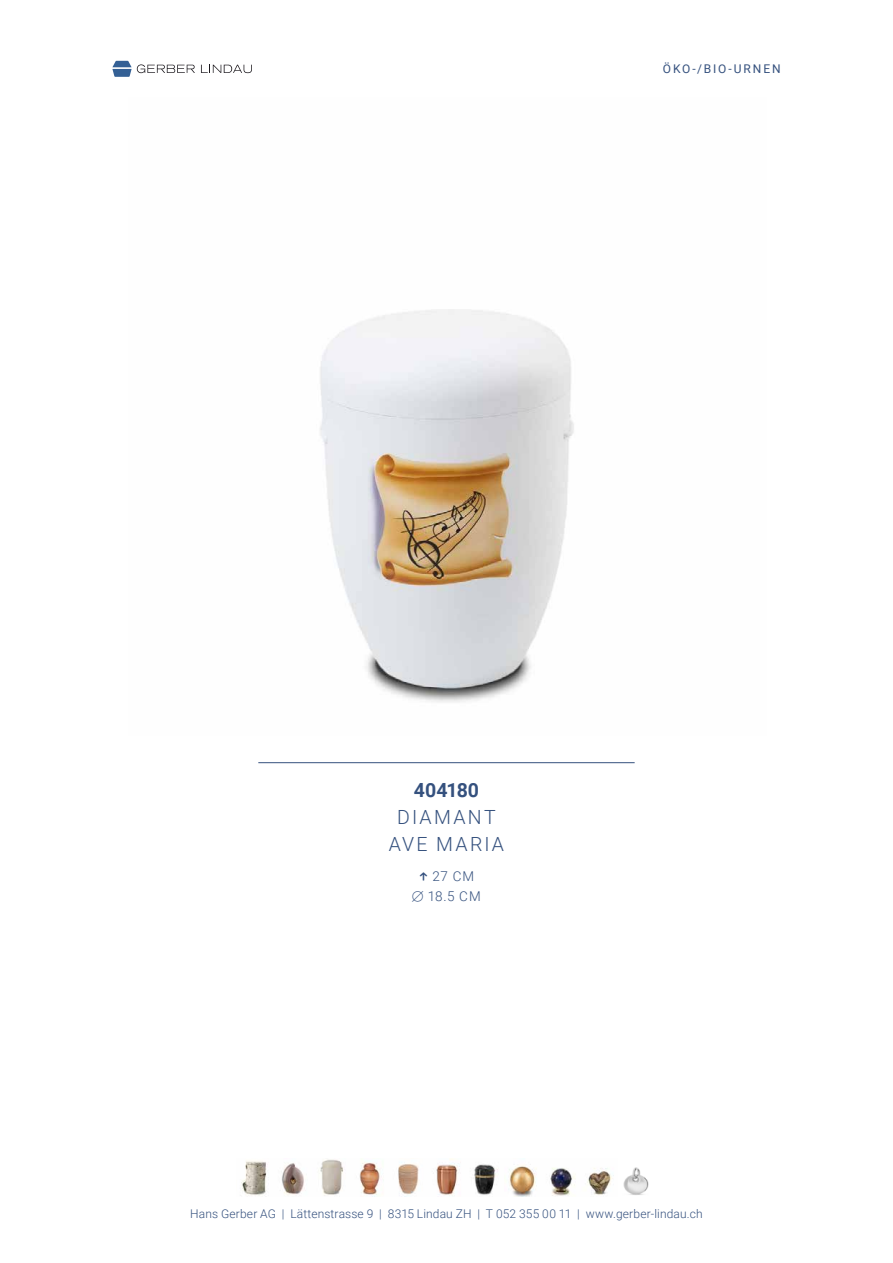
<style>
.page{position:relative;width:893px;height:1263px;background:#fff}
.page>*{position:absolute;margin:0;border:0;box-sizing:border-box;transform-origin:0 0}
.t1{font:300 19.5px/27px "Roboto";letter-spacing:.12em;color:#35517e;text-align:center}
.t2{font:700 19.5px "Roboto";color:#35517e}
.t3{font:300 13.5px/19.5px "Roboto";letter-spacing:.065em;color:#35517e}
.t4{font:300 12px "Roboto";letter-spacing:.01em;color:#35517e}
.t5{font:12px "Roboto";letter-spacing:.155em;color:#35517e}
</style>
<div class="page">
<svg style="left:112px;top:61px;width:83px;height:16px"></svg>
<svg style="left:201px;top:65px;width:51px;height:8px"></svg>
<hr style="left:258px;top:762px;width:377px;height:1px;background:#35517e">
<img style="left:320px;top:309px;width:254px;height:393px">
<img style="left:241px;top:1159px;width:408px;height:37px">
<p class="t5" style="left:663px;top:60px;width:119px">ÖKO-/BIO-URNEN</p>
<h1 class="t2" style="left:414px;top:776px;width:67px">404180</h1>
<h1 class="t1" style="left:389px;top:803px;width:117px">DIAMANT<br>AVE MARIA</h1>
<p class="t3" style="left:412px;top:866px;width:70px;text-indent:20px">27 CM ∅ 18.5 CM</p>
<p class="t4" style="left:190px;top:1205px;width:514px">Hans Gerber AG | Lättenstrasse 9 | 8315 Lindau ZH | T 052 355 00 11 | www.gerber-lindau.ch</p>
</div>
